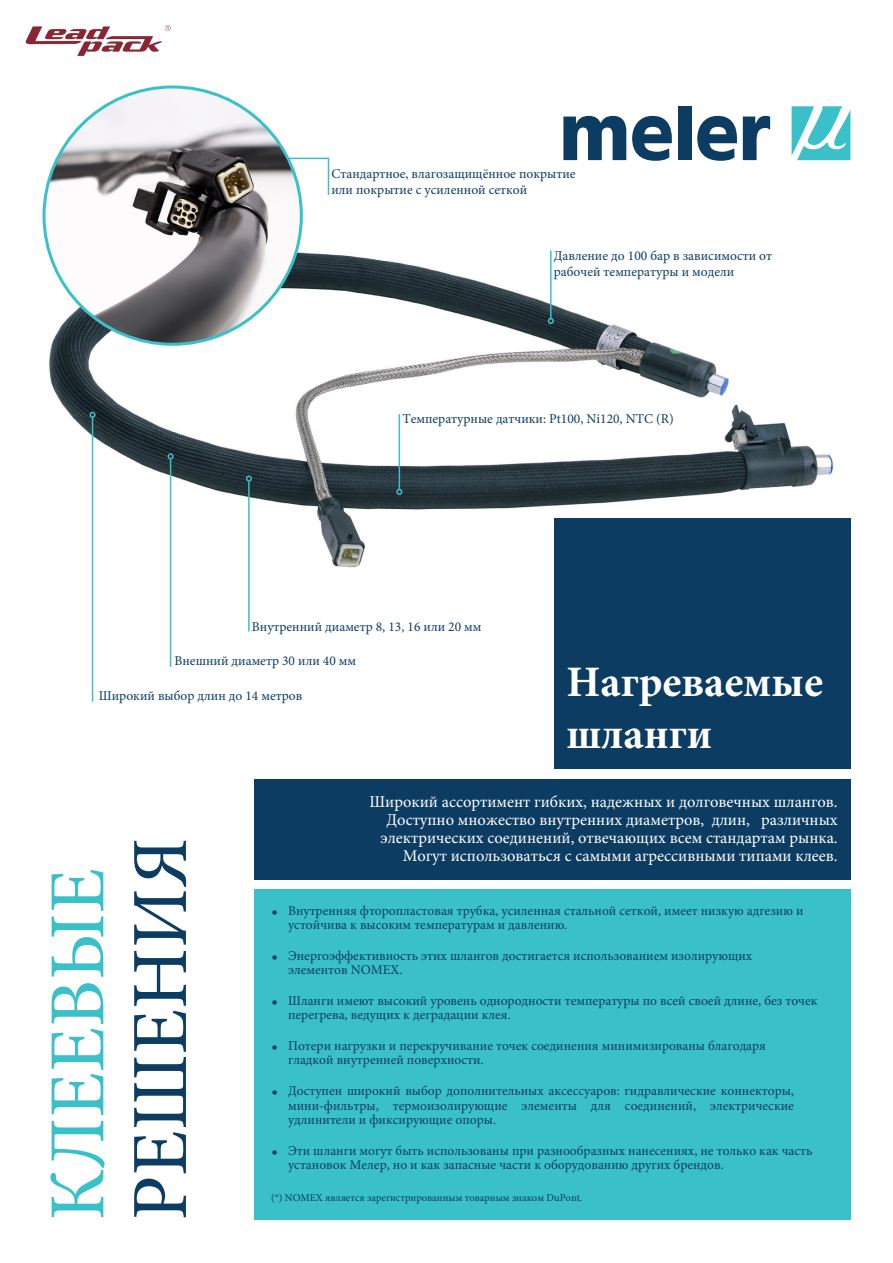
<style>
.page{position:relative;width:893px;height:1263px;background:#fff}
.page>*{position:absolute;margin:0;border:0;box-sizing:border-box;transform-origin:0 0}
.t1{font:79.65px/82.7px "Minion Pro";color:#3ac0c9}
.t2{font:700 43.5px/52.2px "Minion Pro";color:#fff}
.t3{font:16.5px/18px "Minion Pro";color:#fff;text-align:right}
.t4{font:13.5px/13.8px "Minion Pro";color:#0d3c63}
.t5{font:10.5px "Minion Pro";color:#0d3c63}
.s1{color:#0d3c63}
.s2{font-family:"DIN Pro"}
</style>
<div class="page">
<img style="left:45px;top:241px;width:793px;height:335px">
<svg style="left:287px;top:157px;width:43px;height:39px"></svg>
<img style="left:44px;top:87px;width:257px;height:257px;border-radius:129px">
<svg style="left:396px;top:489px;width:6px;height:6px"></svg>
<hr style="left:399px;top:414px;width:1px;height:76px;background:#3ac0c9">
<svg style="left:548px;top:318px;width:6px;height:6px"></svg>
<hr style="left:550px;top:251px;width:2px;height:68px;background:#3ac0c9">
<div style="left:89px;top:412px;width:7px;height:6px;border:2px solid #3ac0c9;border-radius:50%"></div>
<hr style="left:92px;top:417px;width:1px;height:285px;background:#3ac0c9">
<div style="left:246px;top:475px;width:6px;height:7px;border:2px solid #3ac0c9;border-radius:50%"></div>
<hr style="left:248px;top:482px;width:2px;height:149px;background:#3ac0c9">
<svg style="left:563px;top:116px;width:63px;height:44px"></svg>
<svg style="left:632px;top:116px;width:40px;height:45px"></svg>
<div style="left:678px;top:107px;width:13px;height:53px;background:#0d3c63"></div>
<svg style="left:743px;top:116px;width:27px;height:44px"></svg>
<svg style="left:792px;top:106px;width:58px;height:54px"></svg>
<svg style="left:697px;top:116px;width:40px;height:45px"></svg>
<div style="left:554px;top:519px;width:296px;height:250px;background:#0d3c63"></div>
<div style="left:254px;top:889px;width:596px;height:330px;background:#3ac0c9"></div>
<div style="left:254px;top:779px;width:596px;height:100px;background:#0d3c63"></div>
<div style="left:168px;top:453px;width:6px;height:7px;border:2px solid #3ac0c9;border-radius:50%"></div>
<hr style="left:170px;top:460px;width:1px;height:207px;background:#3ac0c9">
<img style="left:25px;top:24px;width:146px;height:33px">
<p class="t4" style="left:331px;top:165px;width:246px;line-height:16.2px">Стандартное, влагозащищённое покрытие или покрытие с усиленной сеткой</p>
<p class="t4" style="left:554px;top:247px;width:220px;line-height:16.2px">Давление до 100 бар в зависимости от рабочей температуры и модели</p>
<p class="t4" style="left:402px;top:412px;width:273px">Температурные датчики: Pt100, Ni120, NTC (R)</p>
<p class="t4" style="left:252px;top:620px;width:231px">Внутренний диаметр 8, 13, 16 или 20 мм</p>
<p class="t4" style="left:175px;top:654px;width:183px">Внешний диаметр 30 или 40 мм</p>
<p class="t4" style="left:99px;top:689px;width:205px">Широкий выбор длин до 14 метров</p>
<p class="t2" style="left:566px;top:655px;width:258px">Нагреваемые шланги</p>
<p class="t1" style="left:37px;top:1220px;width:384px;rotate:-90deg">КЛЕЕВЫЕ<br><span class="s1">РЕШЕНИЯ</span></p>
<p class="t3" style="left:369px;top:793px;width:470px">Широкий ассортимент гибких, надежных и долговечных шлангов.<br>Доступно множество внутренних диаметров, длин, различных электрических соединений, отвечающих всем стандартам рынка.<br>Могут использоваться с самыми агрессивными типами клеев.</p>
<p class="t4" style="left:288px;top:904px;width:517px;text-indent:-17px"><span class="s2">•</span> Внутренняя фторопластовая трубка, усиленная стальной сеткой, имеет низкую адгезию и устойчива к высоким температурам и давлению.</p>
<p class="t4" style="left:288px;top:949px;width:466px;text-indent:-17px"><span class="s2">•</span> Энергоэффективность этих шлангов достигается использованием изолирующих элементов NOMEX.</p>
<p class="t4" style="left:288px;top:994px;width:531px;text-indent:-17px"><span class="s2">•</span> Шланги имеют высокий уровень однородности температуры по всей своей длине, без точек перегрева, ведущих к деградации клея.</p>
<p class="t4" style="left:288px;top:1039px;width:479px;text-indent:-17px"><span class="s2">•</span> Потери нагрузки и перекручивание точек соединения минимизированы благодаря гладкой внутренней поверхности.</p>
<p class="t4" style="left:288px;top:1084px;width:507px;line-height:14.4px;text-align:justify;text-indent:-17px"><span class="s2">•</span> Доступен широкий выбор дополнительных аксессуаров: гидравлические коннекторы, мини-фильтры, термоизолирующие элементы для соединений, электрические удлинители и фиксирующие опоры.</p>
<p class="t4" style="left:288px;top:1144px;width:526px;text-indent:-17px"><span class="s2">•</span> Эти шланги могут быть использованы при разнообразных нанесениях, не только как часть установок Mелер, но и как запасные части к оборудованию других брендов.</p>
<p class="t5" style="left:271px;top:1190px;width:313px">(*) NOMEX является зарегистрированным товарным знаком DuPont.</p>
</div>
